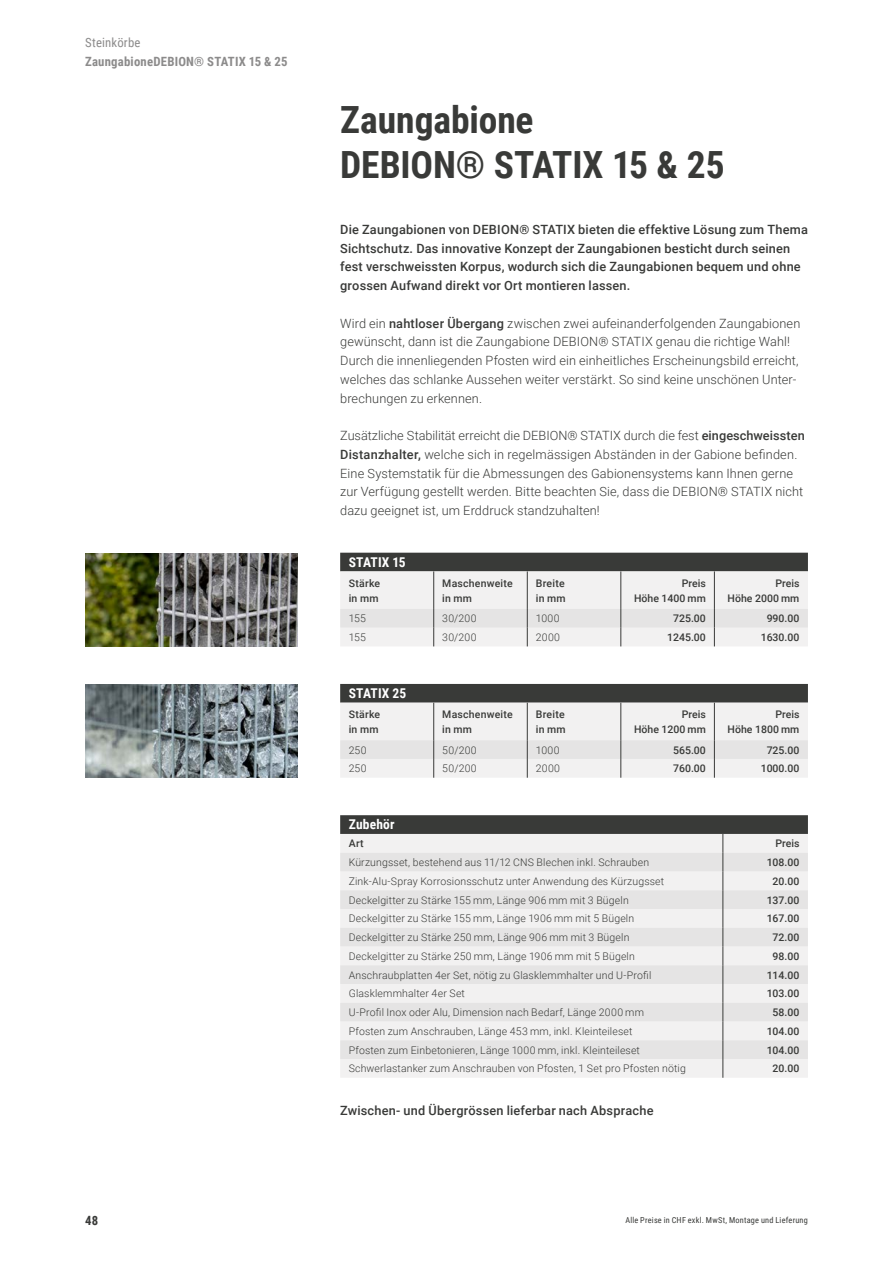
<style>
.page{position:relative;width:893px;height:1263px;background:#fff}
.page>*{position:absolute;margin:0;border:0;box-sizing:border-box;transform-origin:0 0}
.t1{font:700 37.5px/45px "Roboto Condensed";letter-spacing:-.005em;color:#393a38}
.t2{font:700 13.5px "Roboto Condensed";letter-spacing:.015em;color:#fff}
.t3{font:700 13.5px "Roboto Condensed";letter-spacing:-.01em;color:#fff}
.t4{font:300 12.75px/18.8px "Roboto";letter-spacing:.01em;color:#393a38}
.t5{font:500 12.75px/18.8px "Roboto";letter-spacing:.015em;color:#393a38}
.t6{font:700 12.75px "Roboto Condensed";letter-spacing:.015em;color:#8c8b8b}
.t7{font:12.75px "Roboto Condensed";letter-spacing:.015em;color:#8c8b8b}
.t8{font:700 12.75px "Roboto Condensed";color:#393a38}
.t9{font:300 10.5px "Roboto";letter-spacing:.015em;color:#393a38}
.t10{font:500 10.5px/15px "Roboto";color:#393a38;text-align:right}
.t11{font:500 10.5px/15px "Roboto";letter-spacing:.02em;color:#393a38}
.t12{font:8.25px "Roboto Condensed";letter-spacing:.03em;color:#393a38}
.s1{font-weight:500}
</style>
<div class="page">
<div style="left:340px;top:553px;width:468px;height:18px;background:#393a38"></div>
<svg style="left:340px;top:571px;width:468px;height:75px"></svg>
<div style="left:340px;top:684px;width:468px;height:19px;background:#393a38"></div>
<svg style="left:340px;top:703px;width:468px;height:75px"></svg>
<div style="left:340px;top:815px;width:468px;height:19px;background:#393a38"></div>
<div style="left:340px;top:834px;width:468px;height:244px;background:#f2f1f1"></div>
<svg style="left:340px;top:853px;width:468px;height:206px;fill:#e5e4e4"></svg>
<svg style="left:723px;top:834px;width:1px;height:244px"></svg>
<img style="left:85px;top:553px;width:213px;height:93px">
<img style="left:85px;top:685px;width:213px;height:93px">
<p class="t7" style="left:85px;top:33px;width:57px">Steinkörbe</p>
<p class="t6" style="left:85px;top:52px;width:204px">ZaungabioneDEBION® STATIX 15 &amp; 25</p>
<p class="t8" style="left:85px;top:1211px;width:15px">48</p>
<h1 class="t1" style="left:340px;top:96px;width:386px">Zaungabione<br>DEBION® STATIX 15 &amp; 25</h1>
<p class="t5" style="left:340px;top:219px;width:469px">Die Zaungabionen von DEBION® STATIX bieten die effektive Lösung zum Thema Sichtschutz. Das innovative Konzept der Zaungabionen besticht durch seinen fest verschweissten Korpus, wodurch sich die Zaungabionen bequem und ohne grossen Aufwand direkt vor Ort montieren lassen.</p>
<p class="t4" style="left:340px;top:313px;width:462px">Wird ein <span class="s1">nahtloser Übergang</span> zwischen zwei aufeinanderfolgenden Zaungabionen gewünscht, dann ist die Zaungabione DEBION® STATIX genau die richtige Wahl!<br>Durch die innenliegenden Pfosten wird ein einheitliches Erscheinungsbild erreicht, welches das schlanke Aussehen weiter verstärkt. So sind keine unschönen Unter&shy;brechungen zu erkennen.</p>
<p class="t4" style="left:340px;top:426px;width:466px">Zusätzliche Stabilität erreicht die DEBION® STATIX durch die fest <span class="s1">eingeschweissten Distanzhalter,</span> welche sich in regelmässigen Abständen in der Gabione befinden.<br>Eine Systemstatik für die Abmessungen des Gabionensystems kann Ihnen gerne zur Verfügung gestellt werden. Bitte beachten Sie, dass die DEBION® STATIX nicht dazu geeignet ist, um Erddruck standzuhalten!</p>
<p class="t3" style="left:349px;top:553px;width:59px">STATIX 15</p>
<p class="t11" style="left:349px;top:575px;width:33px">Stärke in mm</p>
<p class="t11" style="left:442px;top:575px;width:72px">Maschenweite in mm</p>
<p class="t11" style="left:536px;top:575px;width:31px">Breite in mm</p>
<p class="t10" style="left:634px;top:575px;width:73px">Preis<br>Höhe 1400 mm</p>
<p class="t10" style="left:728px;top:575px;width:73px">Preis<br>Höhe 2000 mm</p>
<p class="t9" style="left:349px;top:611px;width:19px">155</p>
<p class="t9" style="left:442px;top:611px;width:36px">30/200</p>
<p class="t9" style="left:536px;top:611px;width:25px">1000</p>
<p class="t10" style="left:673px;top:611px;width:34px">725.00</p>
<p class="t10" style="left:767px;top:611px;width:34px">990.00</p>
<p class="t9" style="left:349px;top:630px;width:19px">155</p>
<p class="t9" style="left:442px;top:630px;width:36px">30/200</p>
<p class="t9" style="left:536px;top:630px;width:26px">2000</p>
<p class="t10" style="left:667px;top:629px;width:40px">1245.00</p>
<p class="t10" style="left:761px;top:629px;width:40px">1630.00</p>
<p class="t2" style="left:349px;top:684px;width:59px">STATIX 25</p>
<p class="t11" style="left:349px;top:706px;width:33px">Stärke in mm</p>
<p class="t11" style="left:442px;top:706px;width:72px">Maschenweite in mm</p>
<p class="t11" style="left:536px;top:706px;width:31px">Breite in mm</p>
<p class="t10" style="left:634px;top:706px;width:73px">Preis<br>Höhe 1200 mm</p>
<p class="t10" style="left:728px;top:706px;width:73px">Preis<br>Höhe 1800 mm</p>
<p class="t9" style="left:349px;top:742px;width:19px">250</p>
<p class="t9" style="left:442px;top:742px;width:36px">50/200</p>
<p class="t9" style="left:536px;top:742px;width:25px">1000</p>
<p class="t10" style="left:673px;top:742px;width:34px">565.00</p>
<p class="t10" style="left:767px;top:742px;width:34px">725.00</p>
<p class="t9" style="left:349px;top:761px;width:19px">250</p>
<p class="t9" style="left:442px;top:761px;width:36px">50/200</p>
<p class="t9" style="left:536px;top:761px;width:26px">2000</p>
<p class="t10" style="left:673px;top:761px;width:34px">760.00</p>
<p class="t10" style="left:761px;top:761px;width:40px">1000.00</p>
<p class="t2" style="left:349px;top:815px;width:48px">Zubehör</p>
<p class="t10" style="left:349px;top:836px;width:17px">Art</p>
<p class="t10" style="left:775px;top:836px;width:26px">Preis</p>
<p class="t9" style="left:349px;top:855px;width:302px">Kürzungsset, bestehend aus 11/12 CNS Blechen inkl. Schrauben</p>
<p class="t10" style="left:767px;top:854px;width:34px">108.00</p>
<p class="t9" style="left:349px;top:874px;width:317px">Zink-Alu-Spray Korrosionsschutz unter Anwendung des Kürzugsset</p>
<p class="t10" style="left:773px;top:873px;width:28px">20.00</p>
<p class="t9" style="left:349px;top:892px;width:282px">Deckelgitter zu Stärke 155 mm, Länge 906 mm mit 3 Bügeln</p>
<p class="t10" style="left:767px;top:892px;width:34px">137.00</p>
<p class="t9" style="left:349px;top:911px;width:287px">Deckelgitter zu Stärke 155 mm, Länge 1906 mm mit 5 Bügeln</p>
<p class="t10" style="left:767px;top:911px;width:34px">167.00</p>
<p class="t9" style="left:349px;top:930px;width:282px">Deckelgitter zu Stärke 250 mm, Länge 906 mm mit 3 Bügeln</p>
<p class="t10" style="left:773px;top:929px;width:28px">72.00</p>
<p class="t9" style="left:349px;top:949px;width:288px">Deckelgitter zu Stärke 250 mm, Länge 1906 mm mit 5 Bügeln</p>
<p class="t10" style="left:773px;top:948px;width:28px">98.00</p>
<p class="t9" style="left:349px;top:967px;width:304px">Anschraubplatten 4er Set, nötig zu Glasklemmhalter und U-Profil</p>
<p class="t10" style="left:767px;top:967px;width:34px">114.00</p>
<p class="t9" style="left:349px;top:986px;width:118px">Glasklemmhalter 4er Set</p>
<p class="t10" style="left:767px;top:986px;width:34px">103.00</p>
<p class="t9" style="left:349px;top:1005px;width:297px">U-Profil Inox oder Alu, Dimension nach Bedarf, Länge 2000 mm</p>
<p class="t10" style="left:773px;top:1004px;width:28px">58.00</p>
<p class="t9" style="left:349px;top:1024px;width:285px">Pfosten zum Anschrauben, Länge 453 mm, inkl. Kleinteileset</p>
<p class="t10" style="left:767px;top:1023px;width:34px">104.00</p>
<p class="t9" style="left:349px;top:1042px;width:293px">Pfosten zum Einbetonieren, Länge 1000 mm, inkl. Kleinteileset</p>
<p class="t10" style="left:767px;top:1042px;width:34px">104.00</p>
<p class="t9" style="left:349px;top:1061px;width:339px">Schwerlastanker zum Anschrauben von Pfosten, 1 Set pro Pfosten nötig</p>
<p class="t10" style="left:773px;top:1061px;width:28px">20.00</p>
<p class="t5" style="left:340px;top:1101px;width:315px">Zwischen- und Übergrössen lieferbar nach Absprache</p>
<p class="t12" style="left:625px;top:1215px;width:184px">Alle Preise in CHF exkl. MwSt, Montage und Lieferung</p>
</div>
